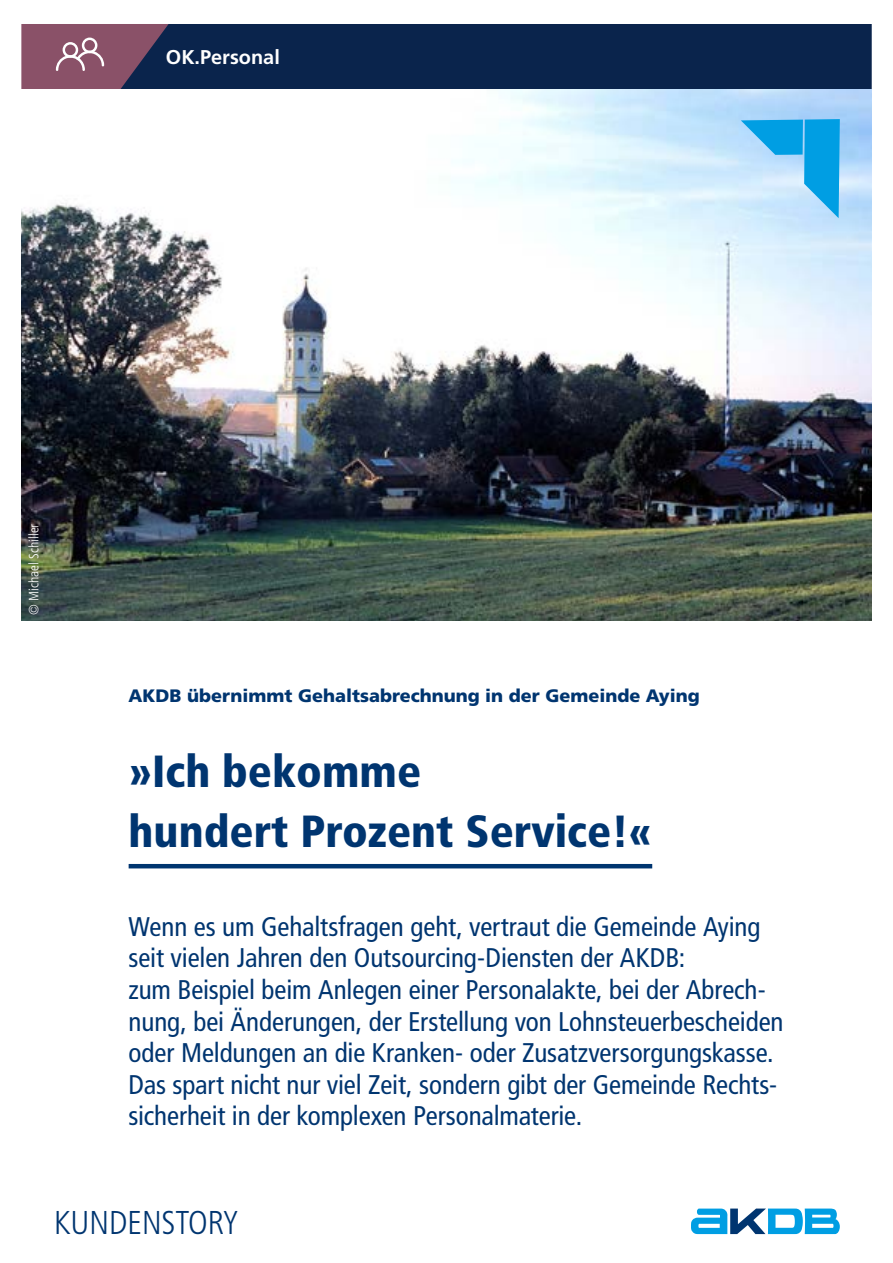
<style>
.page{position:relative;width:893px;height:1263px;background:#fff}
.page>*{position:absolute;margin:0;border:0;box-sizing:border-box;transform-origin:0 0}
.t1{font:900 condensed 45px/60px "Frutiger LT Pro";color:#003570}
.t2{font:300 condensed 33px "Frutiger LT Pro";color:#003570}
.t3{font:condensed 27px/31.7px "Frutiger LT Pro";letter-spacing:-.005em;color:#003570}
.t4{font:700 19.95px "Frutiger LT Pro";color:#fff}
.t5{font:900 18px "Frutiger LT Pro";color:#003570}
.t6{font:300 condensed 13.5px "Frutiger LT Pro";letter-spacing:.005em;color:#fff}
</style>
<div class="page">
<div style="left:169px;top:24px;width:703px;height:65px;background:#0a244c"></div>
<svg style="left:21px;top:24px;width:148px;height:65px;background:#7a5169"></svg>
<svg style="left:691px;top:1208px;width:149px;height:26px"></svg>
<img style="left:21px;top:89px;width:851px;height:532px">
<hr style="left:129px;top:864px;width:523px;height:4px;background:#003570">
<svg style="left:741px;top:119px;width:99px;height:99px;background:#6ec4f1"></svg>
<p class="t4" style="left:166px;top:45px;width:116px">OK.Personal</p>
<p class="t6" style="left:26px;top:615px;width:93px;rotate:-90deg">© Michael Schiller</p>
<p class="t5" style="left:129px;top:684px;width:573px">AKDB übernimmt Gehaltsabrechnung in der Gemeinde Aying</p>
<h1 class="t1" style="left:129px;top:741px;width:525px">»Ich bekomme<br>hundert Prozent Service!«</h1>
<p class="t3" style="left:129px;top:910px;width:656px">Wenn es um Gehaltsfragen geht, vertraut die Gemeinde Aying seit vielen Jahren den Outsourcing-Diensten der AKDB:<br>zum Beispiel beim Anlegen einer Personalakte, bei der Abrech&shy;nung, bei Änderungen, der Erstellung von Lohnsteuerbescheiden oder Meldungen an die Kranken- oder Zusatzversorgungskasse.<br>Das spart nicht nur viel Zeit, sondern gibt der Gemeinde Rechts&shy;sicherheit in der komplexen Personalmaterie.</p>
<p class="t2" style="left:54px;top:1203px;width:186px">KUNDENSTORY</p>
</div>
